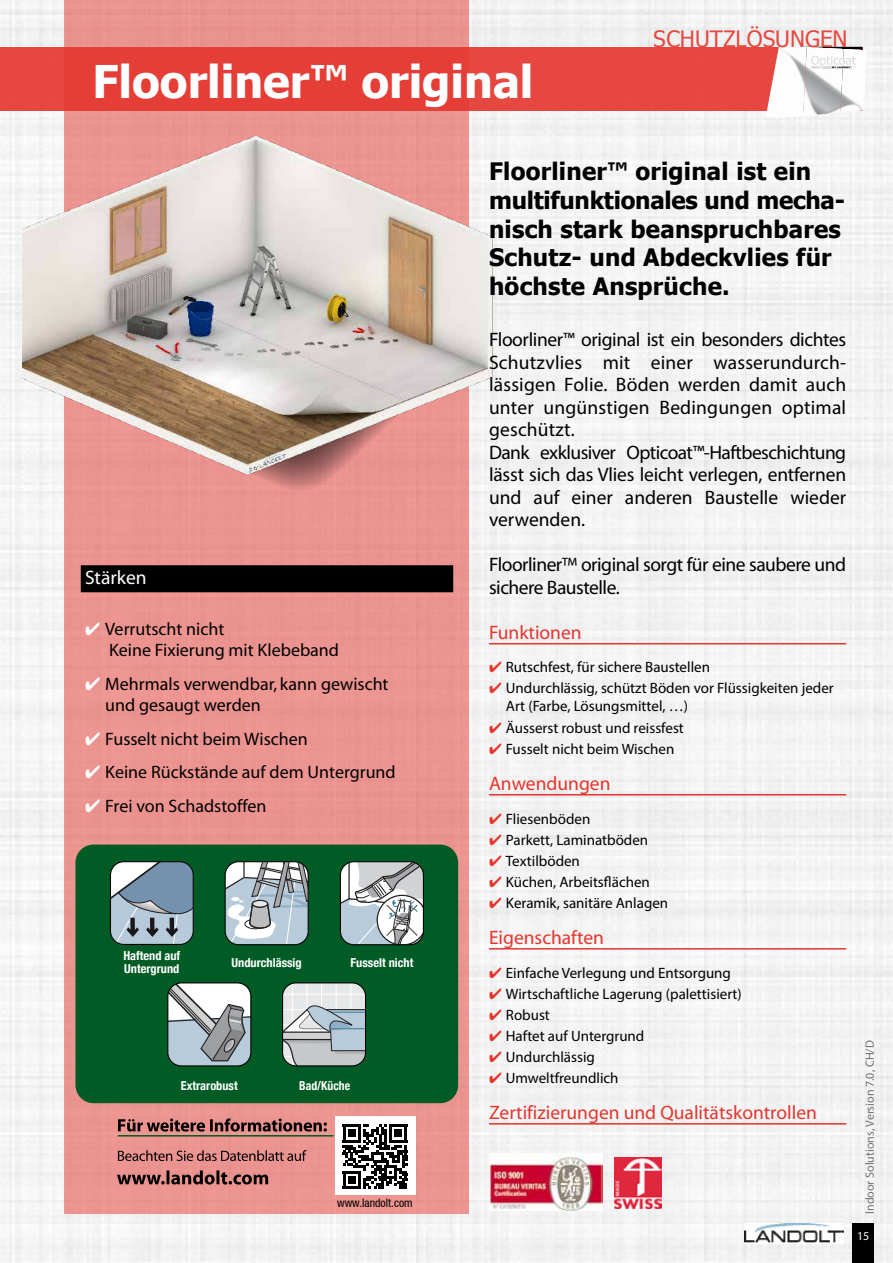
<style>
.page{position:relative;width:893px;height:1263px;background:#f3f3f3}
.page>*{position:absolute;margin:0;border:0;box-sizing:border-box;transform-origin:0 0}
.t1{font:700 45px "Tahoma";color:#fff}
.t2{font:700 24px/28.8px "Tahoma";letter-spacing:.01em;color:#000}
.t3{font:22.5px "Tahoma";color:#e5352d}
.t4{font:19.5px/22.5px "Myriad Pro";color:#000}
.t5{font:19.5px "Myriad";color:#e5352d}
.t6{font:19.5px/22.5px "Myriad";letter-spacing:-.025em;color:#000}
.t7{font:19.5px "Myriad";color:#fff}
.t8{font:18px/21px "Myriad";color:#000}
.t9{font:15px/18px "Myriad Pro";color:#000}
.t10{font:700 condensed 12.3px/12.3px "Helvetica Neue";color:#fff}
.t11{font:700 condensed 12.3px "Helvetica Neue";color:#fff;scale:.95 1}
.t12{font:12px "Myriad Pro";color:#707172}
.t13{font:12px "Myriad";color:#fff}
.t14{font:condensed 11.7px "Helvetica Neue LT";color:#000}
.s1{color:#fff}
.s2{color:#e5352d}
</style>
<div class="page">
<img style="left:745px;top:1223px;width:99px;height:20px">
<div style="left:852px;top:1223px;width:22px;height:40px;background:#000"></div>
<div style="left:64px;top:0;width:405px;height:1214px;background:#ec9490"></div>
<div style="left:75px;top:844px;width:383px;height:259px;background:#005c24;border-radius:18px"></div>
<svg style="left:225px;top:863px;width:82px;height:81px"></svg>
<div style="left:225px;top:861px;width:84px;height:84px;border:1px solid #000;border-radius:14px"></div>
<svg style="left:340px;top:863px;width:82px;height:81px"></svg>
<div style="left:340px;top:861px;width:84px;height:84px;border:1px solid #000;border-radius:14px"></div>
<svg style="left:169px;top:984px;width:82px;height:82px"></svg>
<div style="left:167px;top:982px;width:84px;height:84px;border:1px solid #000;border-radius:14px"></div>
<svg style="left:283px;top:984px;width:82px;height:82px"></svg>
<div style="left:282px;top:982px;width:84px;height:84px;border:1px solid #000;border-radius:14px"></div>
<div style="left:335px;top:1117px;width:80px;height:78px;background:#fff"></div>
<svg style="left:343px;top:1124px;width:64px;height:65px"></svg>
<hr style="left:343px;top:1186px;width:18px;height:3px;background:#000">
<div style="left:348px;top:1176px;width:8px;height:8px;background:#000"></div>
<svg style="left:117px;top:1170px;width:151px;height:14px"></svg>
<svg style="left:118px;top:1150px;width:189px;height:11px"></svg>
<svg style="left:118px;top:1118px;width:209px;height:13px"></svg>
<hr style="left:118px;top:1135px;width:216px;height:1px;background:#005c24">
<svg style="left:40px;top:482px;width:285px;height:10px"></svg>
<img style="left:489px;top:1153px;width:114px;height:58px">
<img style="left:615px;top:1157px;width:47px;height:52px">
<div style="left:0;top:47px;width:862px;height:64px;background:#e53f37"></div>
<img style="left:766px;top:46px;width:41px;height:72px">
<img style="left:803px;top:111px;width:41px;height:5px">
<img style="left:840px;top:49px;width:27px;height:64px">
<svg style="left:779px;top:47px;width:83px;height:64px"></svg>
<img style="left:22px;top:126px;width:488px;height:356px">
<div style="left:81px;top:565px;width:372px;height:27px;background:#000"></div>
<hr style="left:489px;top:643px;width:357px;height:1px;background:#e5352d">
<hr style="left:489px;top:794px;width:357px;height:1px;background:#e5352d">
<hr style="left:489px;top:948px;width:357px;height:1px;background:#e5352d">
<hr style="left:489px;top:1123px;width:357px;height:1px;background:#e5352d">
<svg style="left:110px;top:863px;width:82px;height:80px"></svg>
<div style="left:110px;top:861px;width:84px;height:84px;border:1px solid #000;border-radius:13px"></div>
<h1 class="t1" style="left:92px;top:50px;width:443px">Floorliner™ original</h1>
<h3 class="t3" style="left:654px;top:24px;width:195px">SCHUTZLÖSUNGEN</h3>
<h3 class="t7" style="left:85px;top:568px;width:63px">Stärken</h3>
<p class="t8" style="left:109px;top:619px;width:232px;text-indent:-24px"><span class="s1">✔</span> Verrutscht nicht<br>Keine Fixierung mit Klebeband</p>
<p class="t8" style="left:105px;top:674px;width:285px;text-indent:-20px"><span class="s1">✔</span> Mehrmals verwendbar, kann gewischt und gesaugt werden</p>
<p class="t8" style="left:85px;top:729px;width:224px"><span class="s1">✔</span> Fusselt nicht beim Wischen</p>
<p class="t8" style="left:85px;top:763px;width:312px"><span class="s1">✔</span> Keine Rückstände auf dem Untergrund</p>
<p class="t8" style="left:85px;top:796px;width:183px"><span class="s1">✔</span> Frei von Schadstoffen</p>
<p class="t10" style="left:123px;top:949px;width:58px">Haftend auf<br>Untergrund</p>
<p class="t10" style="left:232px;top:955px;width:72px">Undurchlässig</p>
<p class="t10" style="left:350px;top:955px;width:64px">Fusselt nicht</p>
<p class="t10" style="left:181px;top:1079px;width:58px">Extrarobust</p>
<p class="t11" style="left:299px;top:1075px;width:55px">Bad/Küche</p>
<p class="t14" style="left:337px;top:1196px;width:77px">www.landolt.com</p>
<h2 class="t2" style="left:489px;top:155px;width:357px">Floorliner™ original ist ein multifunktionales und mecha&shy;nisch stark beanspruchbares<br>Schutz- und Abdeckvlies für höchste Ansprüche.</h2>
<p class="t4" style="left:489px;top:328px;width:359px">Floorliner™ original ist ein besonders dichtes Schutzvlies mit einer wasserundurch&shy;lässigen Folie. Böden werden damit auch unter ungünstigen Bedingungen optimal geschützt.<br>Dank exklusiver Opticoat™-Haftbeschichtung lässt sich das Vlies leicht verlegen, entfernen und auf einer anderen Baustelle wieder verwenden.</p>
<h3 class="t6" style="left:489px;top:555px;width:359px">Floorliner™ original sorgt für eine saubere und sichere Baustelle.</h3>
<h3 class="t5" style="left:489px;top:622px;width:94px">Funktionen</h3>
<p class="t9" style="left:489px;top:658px;width:223px"><span class="s2">✔</span> Rutschfest, für sichere Baustellen</p>
<p class="t9" style="left:506px;top:679px;width:329px;text-indent:-17px"><span class="s2">✔</span> Undurchlässig, schützt Böden vor Flüssigkeiten jeder<br>Art (Farbe, Lösungsmittel, …)</p>
<p class="t9" style="left:489px;top:718px;width:196px"><span class="s2">✔</span> Äusserst robust und reissfest</p>
<p class="t9" style="left:489px;top:739px;width:187px"><span class="s2">✔</span> Fusselt nicht beim Wischen</p>
<h3 class="t5" style="left:489px;top:773px;width:123px">Anwendungen</h3>
<p class="t9" style="left:489px;top:809px;width:103px"><span class="s2">✔</span> Fliesenböden</p>
<p class="t9" style="left:489px;top:830px;width:161px"><span class="s2">✔</span> Parkett, Laminatböden</p>
<p class="t9" style="left:489px;top:851px;width:92px"><span class="s2">✔</span> Textilböden</p>
<p class="t9" style="left:489px;top:872px;width:162px"><span class="s2">✔</span> Küchen, Arbeitsflächen</p>
<p class="t9" style="left:489px;top:893px;width:181px"><span class="s2">✔</span> Keramik, sanitäre Anlagen</p>
<h3 class="t5" style="left:489px;top:927px;width:117px">Eigenschaften</h3>
<p class="t9" style="left:489px;top:963px;width:243px"><span class="s2">✔</span> Einfache Verlegung und Entsorgung</p>
<p class="t9" style="left:489px;top:984px;width:254px"><span class="s2">✔</span> Wirtschaftliche Lagerung (palettisiert)</p>
<p class="t9" style="left:489px;top:1005px;width:62px"><span class="s2">✔</span> Robust</p>
<p class="t9" style="left:489px;top:1026px;width:157px"><span class="s2">✔</span> Haftet auf Untergrund</p>
<p class="t9" style="left:489px;top:1047px;width:107px"><span class="s2">✔</span> Undurchlässig</p>
<p class="t9" style="left:489px;top:1068px;width:131px"><span class="s2">✔</span> Umweltfreundlich</p>
<h3 class="t5" style="left:489px;top:1102px;width:329px">Zertifizierungen und Qualitätskontrollen</h3>
<p class="t12" style="left:862px;top:1214px;width:175px;rotate:-90deg">Indoor Solutions, Version 7.0, CH/D</p>
<p class="t13" style="left:857px;top:1229px;width:14px">15</p>
</div>
